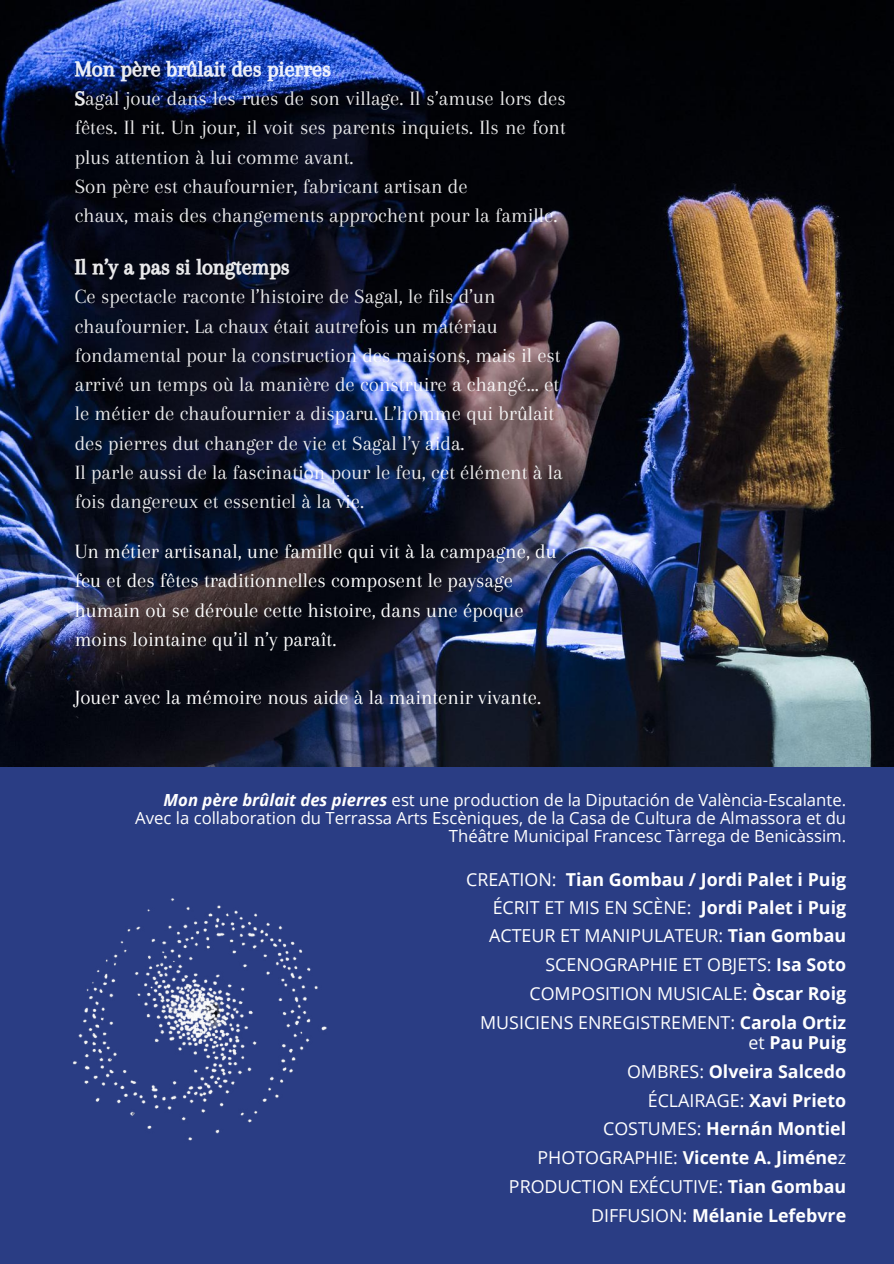
<style>
.page{position:relative;width:894px;height:1264px;background:#fff}
.page>*{position:absolute;margin:0;border:0;box-sizing:border-box;transform-origin:0 0}
.t1{font:22.5px "CA Generated";color:#fff}
.t2{font:21px/29.2px "Arapey";color:#fff}
.t3{font:17.85px/28.5px "Open Sans";color:#fff;text-align:right}
.t4{font:700 17.85px/28.8px "Open Sans";color:#fff;text-align:right}
.t5{font:16.65px/18px "Open Sans";color:#fff;text-align:right}
.s1{font-family:"CA Generated"}
.s2{font-weight:700;font-style:italic}
.s3{font-weight:700}
.s4{font-weight:400}
</style>
<div class="page">
<div style="left:0;top:766px;width:893px;height:497px;background:#2a3d84"></div>
<img style="left:73px;top:898px;width:254px;height:243px">
<img style="left:0;top:0;width:893px;height:766px">
<p class="t1" style="left:75px;top:56px;width:257px">Mon père brûlait des pierres</p>
<p class="t2" style="left:75px;top:84px;width:492px"><span class="s1">S</span>agal joue dans les rues de son village. Il s’amuse lors des fêtes. Il rit. Un jour, il voit ses parents inquiets. Ils ne font plus attention à lui comme avant.<br>Son père est chaufournier, fabricant artisan de<br>chaux, mais des changements approchent pour la famille.</p>
<p class="t1" style="left:75px;top:254px;width:216px">Il n’y a pas si longtemps</p>
<p class="t2" style="left:75px;top:282px;width:489px">Ce spectacle raconte l’histoire de Sagal, le fils d’un chaufournier. La chaux était autrefois un matériau fondamental pour la construction des maisons, mais il est arrivé un temps où la manière de construire a changé… et le métier de chaufournier a disparu. L’homme qui brûlait des pierres dut changer de vie et Sagal l’y aida.<br>Il parle aussi de la fascination pour le feu, cet élément à la fois dangereux et essentiel à la vie.</p>
<p class="t2" style="left:75px;top:536px;width:483px">Un métier artisanal, une famille qui vit à la campagne, du feu et des fêtes traditionnelles composent le paysage humain où se déroule cette histoire, dans une époque moins lointaine qu’il n’y paraît.</p>
<p class="t2" style="left:75px;top:683px;width:467px">Jouer avec la mémoire nous aide à la maintenir vivante.</p>
<p class="t5" style="left:135px;top:790px;width:712px"><span class="s2">Mon père brûlait des pierres</span> est une production de la Diputación de València-Escalante.<br>Avec la collaboration du Terrassa Arts Escèniques, de la Casa de Cultura de Almassora et du<br>Théâtre Municipal Francesc Tàrrega de Benicàssim.</p>
<p class="t3" style="left:466px;top:865px;width:381px">CREATION: <span class="s3">Tian Gombau / Jordi Palet i Puig </span>ÉCRIT ET MIS EN SCÈNE: <span class="s3">Jordi Palet i Puig </span>ACTEUR ET MANIPULATEUR: <span class="s3">Tian Gombau </span>SCENOGRAPHIE ET OBJETS: <span class="s3">Isa Soto </span>COMPOSITION MUSICALE: <span class="s3">Òscar Roig </span>MUSICIENS ENREGISTREMENT: <span class="s3">Carola Ortiz</span></p>
<p class="t4" style="left:509px;top:1027px;width:338px"><span class="s4">et</span> Pau Puig<br><span class="s4">OMBRES:</span> Olveira Salcedo<br><span class="s4">ÉCLAIRAGE:</span> Xavi Prieto<br><span class="s4">COSTUMES:</span> Hernán Montiel<br><span class="s4">PHOTOGRAPHIE:</span> Vicente A. Jiméne<span class="s4">z<br>PRODUCTION EXÉCUTIVE:</span> Tian Gombau<br><span class="s4">DIFFUSION:</span> Mélanie Lefebvre</p>
</div>
